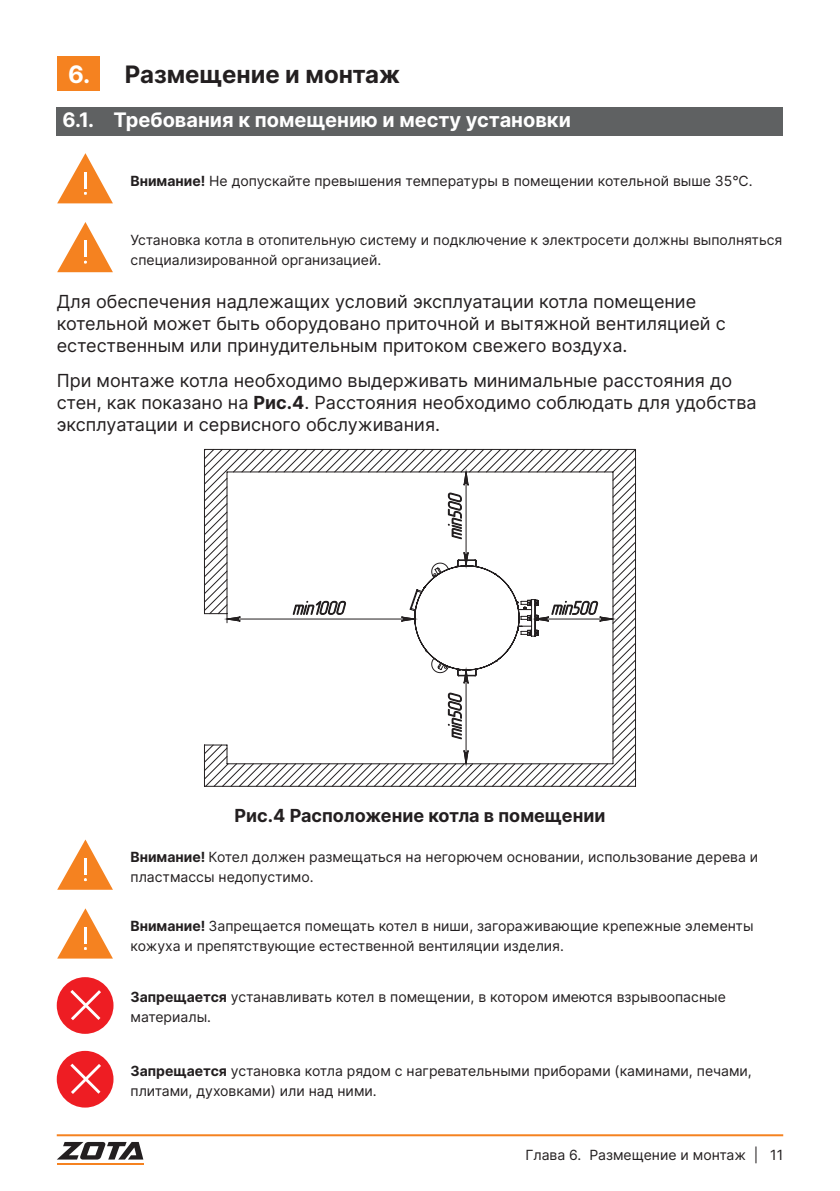
<style>
.page{position:relative;width:840px;height:1191px;background:#fff}
.page>*{position:absolute;margin:0;border:0;box-sizing:border-box;transform-origin:0 0}
.t1{font:700 24px "Inter";color:#231f20}
.t2{font:700 20px "Inter";color:#fff}
.t3{font:18px/22px "Inter";color:#231f20}
.t4{font:700 18px "Inter";color:#231f20}
.t5{font:14px/20px "Inter";color:#231f20}
.s1{color:#fff}
.s2{font-weight:700}
</style>
<div class="page">
<hr style="left:57px;top:1134px;width:725px;height:2px;background:#f58220">
<svg style="left:57px;top:1142px;width:86px;height:17px"></svg>
<hr style="left:57px;top:1163px;width:86px;height:1px;background:#f58220">
<div style="left:57px;top:57px;width:42px;height:34px;background:#f58220"></div>
<div style="left:57px;top:108px;width:725px;height:28px;background:#5f6162"></div>
<svg style="left:57px;top:222px;width:56px;height:50px"></svg>
<svg style="left:57px;top:839px;width:56px;height:50px"></svg>
<svg style="left:57px;top:908px;width:56px;height:50px"></svg>
<svg style="left:57px;top:977px;width:56px;height:56px"></svg>
<svg style="left:57px;top:1050px;width:56px;height:57px"></svg>
<svg style="left:57px;top:153px;width:56px;height:50px"></svg>
<svg style="left:204px;top:449px;width:432px;height:338px"></svg>
<svg style="left:222px;top:467px;width:296px;height:301px"></svg>
<h1 class="t1" style="left:68px;top:57px;width:333px"><span class="s1">6.</span> Размещение и монтаж</h1>
<h2 class="t2" style="left:62px;top:105px;width:509px">6.1. Требования к помещению и месту установки</h2>
<p class="t5" style="left:130px;top:170px;width:623px"><span class="s2">Внимание!</span> Не допускайте превышения температуры в помещении котельной выше 35°С.</p>
<p class="t5" style="left:130px;top:229px;width:653px">Установка котла в отопительную систему и подключение к электросети должны выполняться специализированной организацией.</p>
<p class="t3" style="left:57px;top:290px;width:670px">Для обеспечения надлежащих условий эксплуатации котла помещение котельной может быть оборудовано приточной и вытяжной вентиляцией с естественным или принудительным притоком свежего воздуха.</p>
<p class="t3" style="left:57px;top:369px;width:701px">При монтаже котла необходимо выдерживать минимальные расстояния до стен, как показано на <span class="s2">Рис.4</span>. Расстояния необходимо соблюдать для удобства эксплуатации и сервисного обслуживания.</p>
<p class="t4" style="left:234px;top:803px;width:372px">Рис.4 Расположение котла в помещении</p>
<p class="t5" style="left:130px;top:846px;width:629px"><span class="s2">Внимание!</span> Котел должен размещаться на негорючем основании, использование дерева и пластмассы недопустимо.</p>
<p class="t5" style="left:130px;top:915px;width:624px"><span class="s2">Внимание!</span> Запрещается помещать котел в ниши, загораживающие крепежные элементы кожуха и препятствующие естественной вентиляции изделия.</p>
<p class="t5" style="left:130px;top:987px;width:596px"><span class="s2">Запрещается</span> устанавливать котел в помещении, в котором имеются взрывоопасные материалы.</p>
<p class="t5" style="left:130px;top:1060px;width:622px"><span class="s2">Запрещается</span> установка котла рядом с нагревательными приборами (каминами, печами, плитами, духовками) или над ними.</p>
<p class="t5" style="left:525px;top:1144px;width:259px">Глава 6. Размещение и монтаж | 11</p>
</div>
